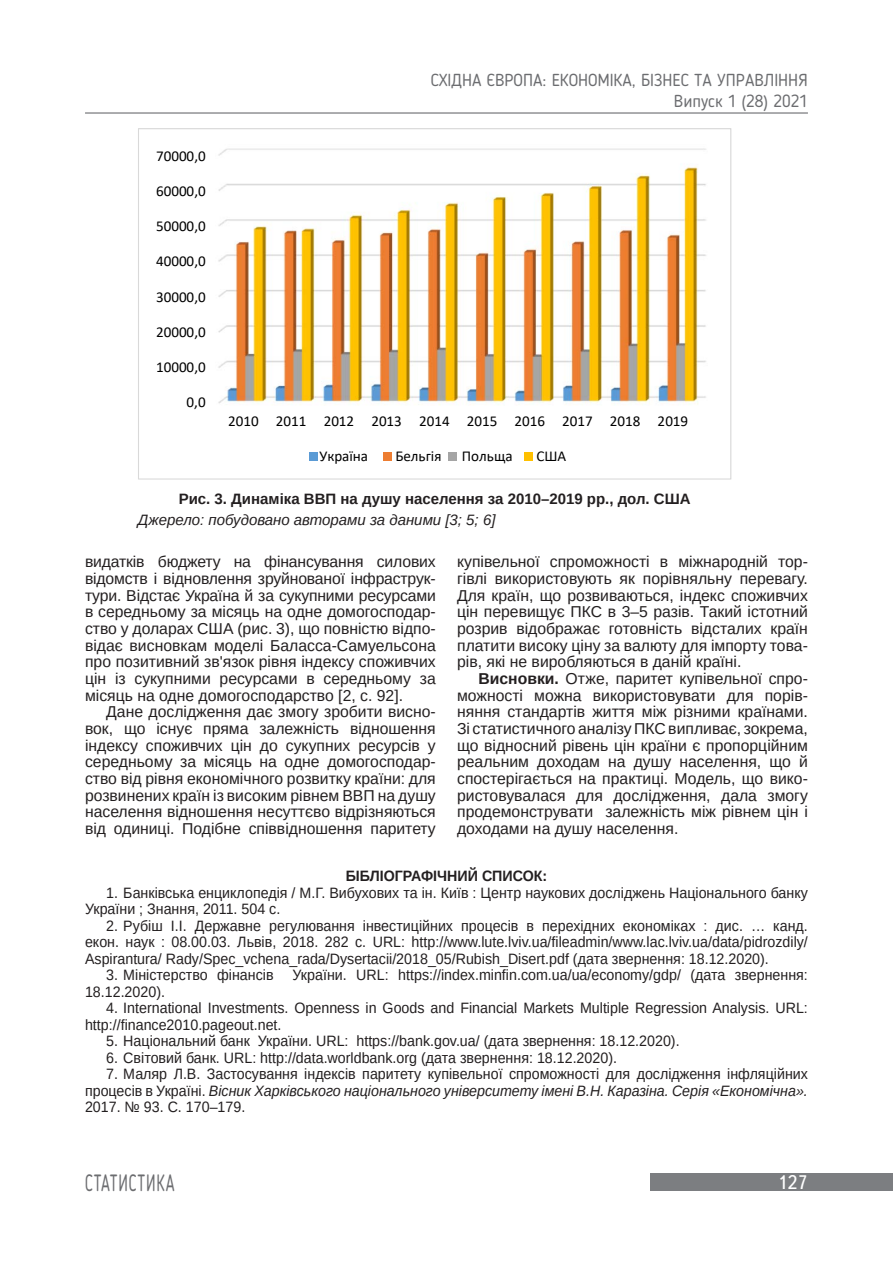
<style>
.page{position:relative;width:893px;height:1263px;background:#fff}
.page>*{position:absolute;margin:0;border:0;box-sizing:border-box;transform-origin:0 0}
.t1{font:23.4px "Blogger Sans";letter-spacing:.05em;color:#6c6d70;scale:.69 1}
.t2{font:19.5px "Ukrainian Text";color:#fff}
.t3{font:17.25px/20.7px "Blogger Sans";color:#6c6d70;text-align:right}
.Текст_основной_G{font:15.75px/16.6px "Arimo";color:#231f20;text-align:justify}
.t4{font:15.15px "Calibri";color:#000}
.Литература{font:15px/16.5px "Arimo";color:#231f20;scale:.95 1}
.Рисунок{font:700 15px "Arimo";color:#231f20}
.Джерело{font:italic 15px "Arimo";color:#231f20}
.Литература_шапка{font:700 15px "Arimo";color:#231f20;scale:.95 1}
.s1{font-weight:700}
.s2{font-style:italic}
</style>
<div class="page">
<hr style="left:85px;top:112px;width:723px;height:2px;background:#6c6d70">
<div style="left:651px;top:1173px;width:242px;height:18px;background:#7c7e81"></div>
<svg style="left:138px;top:129px;width:593px;height:351px"></svg>
<p class="t4" style="left:156px;top:145px;width:51px">70000,0</p>
<p class="t4" style="left:156px;top:180px;width:51px">60000,0</p>
<p class="t4" style="left:156px;top:216px;width:51px">50000,0</p>
<p class="t4" style="left:156px;top:251px;width:51px">40000,0</p>
<p class="t4" style="left:156px;top:286px;width:51px">30000,0</p>
<p class="t4" style="left:156px;top:321px;width:51px">20000,0</p>
<p class="t4" style="left:156px;top:356px;width:51px">10000,0</p>
<p class="t4" style="left:187px;top:392px;width:21px">0,0</p>
<p class="t3" style="left:431px;top:69px;width:379px">СХІДНА ЄВРОПА: ЕКОНОМІКА, БІЗНЕС ТА УПРАВЛІННЯ<br>Випуск 1 (28) 2021</p>
<p class="t4" style="left:228px;top:411px;width:461px">2010 2011 2012 2013 2014 2015 2016 2017 2018 2019</p>
<p class="t4" style="left:319px;top:445px;width:50px">Україна</p>
<p class="t4" style="left:395px;top:445px;width:48px">Бельгія</p>
<p class="t4" style="left:462px;top:445px;width:52px">Польща</p>
<p class="t4" style="left:536px;top:445px;width:31px">США</p>
<p class="Рисунок" style="left:179px;top:489px;width:513px">Рис. 3. Динаміка ВВП на душу населення за 2010–2019 рр., дол. США</p>
<p class="Джерело" style="left:138px;top:510px;width:359px">Джерело: побудовано авторами за даними [3; 5; 6]</p>
<p class="Текст_основной_G" style="left:85px;top:554px;width:352px">видатків бюджету на фінансування силових відомств і відновлення зруйнованої інфраструк&shy;тури. Відстає Україна й за сукупними ресурсами в середньому за місяць на одне домогосподар&shy;ство у доларах США (рис. 3), що повністю відпо&shy;відає висновкам моделі Баласса-Самуельсона про позитивний зв'язок рівня індексу споживчих цін із сукупними ресурсами в середньому за місяць на одне домогосподарство [2, с. 92].</p>
<p class="Текст_основной_G" style="left:85px;top:704px;width:352px;text-indent:21px">Дане дослідження дає змогу зробити висно&shy;вок, що існує пряма залежність відношення індексу споживчих цін до сукупних ресурсів у середньому за місяць на одне домогосподар&shy;ство від рівня економічного розвитку країни: для розвинених країн із високим рівнем ВВП на душу населення відношення несуттєво відрізняються від одиниці. Подібне співвідношення паритету</p>
<p class="Текст_основной_G" style="left:457px;top:554px;width:352px">купівельної спроможності в міжнародній тор&shy;гівлі використовують як порівняльну перевагу.<br>Для країн, що розвиваються, індекс споживчих цін перевищує ПКС в 3–5 разів. Такий істотний розрив відображає готовність відсталих країн платити високу ціну за валюту для імпорту това&shy;рів, які не виробляються в даній країні.</p>
<p class="Текст_основной_G" style="left:457px;top:670px;width:352px;text-indent:21px"><span class="s1">Висновки.</span> Отже, паритет купівельної спро&shy;можності можна використовувати для порів&shy;няння стандартів життя між різними країнами.<br>Зі статистичного аналізу ПКС випливає, зокрема, що відносний рівень цін країни є пропорційним реальним доходам на душу населення, що й спостерігається на практиці. Модель, що вико&shy;ристовувалася для дослідження, дала змогу продемонструвати залежність між рівнем цін і доходами на душу населення.</p>
<p class="Литература_шапка" style="left:346px;top:866px;width:214px">БІБЛІОГРАФІЧНИЙ СПИСОК:</p>
<p class="Литература" style="left:85px;top:884px;width:762px;text-indent:21px">1. Банківська енциклопедія / М.Г. Вибухових та ін. Київ : Центр наукових досліджень Національного банку<br>України ; Знання, 2011. 504 с.</p>
<p class="Литература" style="left:85px;top:917px;width:762px;text-align:justify;text-indent:21px">2. Рубіш І.І. Державне регулювання інвестиційних процесів в перехідних економіках : дис. … канд. екон. наук : 08.00.03. Львів, 2018. 282 с. URL: http://www.lute.lviv.ua/fileadmin/www.lac.lviv.ua/data/pidrozdily/ Aspirantura/ Rady/Spec_vchena_rada/Dysertacii/2018_05/Rubish_Disert.pdf (дата звернення: 18.12.2020).</p>
<p class="Литература" style="left:106px;top:967px;width:178px">3. Міністерство фінансів</p>
<p class="Литература" style="left:293px;top:967px;width:544px">України. URL: https://index.minfin.com.ua/ua/economy/gdp/ (дата звернення:</p>
<p class="Литература" style="left:85px;top:983px;width:86px">18.12.2020).</p>
<p class="Литература" style="left:85px;top:1000px;width:762px;text-indent:21px">4. International Investments. Openness in Goods and Financial Markets Multiple Regression Analysis. URL: http://finance2010.pageout.net.</p>
<p class="Литература" style="left:106px;top:1033px;width:605px">5. Національний банк України. URL: https://bank.gov.ua/ (дата звернення: 18.12.2020).</p>
<p class="Литература" style="left:106px;top:1049px;width:539px">6. Світовий банк. URL: http://data.worldbank.org (дата звернення: 18.12.2020).</p>
<p class="Литература" style="left:85px;top:1066px;width:762px;text-align:justify;text-indent:21px">7. Маляр Л.В. Застосування індексів паритету купівельної спроможності для дослідження інфляційних процесів в Україні. <span class="s2">Вісник Харківського національного університету імені В.Н. Каразіна. Серія «Економічна».<br></span>2017. № 93. С. 170–179.</p>
<h1 class="t1" style="left:85px;top:1168px;width:131px">СТАТИСТИКА</h1>
<p class="t2" style="left:777px;top:1172px;width:32px">127</p>
</div>
